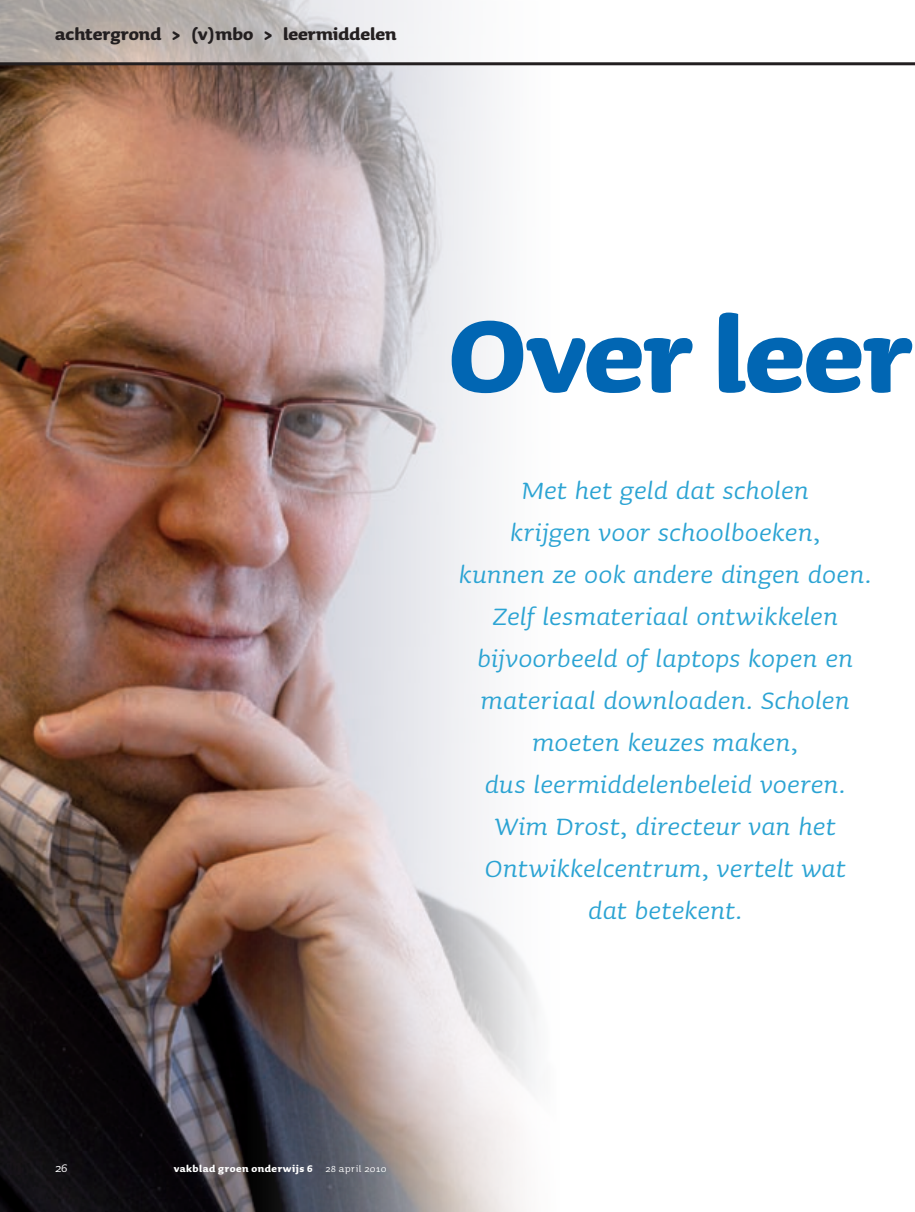
<style>
.page{position:relative;width:915px;height:1212px;background:#fff}
.page>*{position:absolute;margin:0;border:0;box-sizing:border-box;transform-origin:0 0}
.t1{font:700 130.5px "Sauna";letter-spacing:-.01em;color:#0166b3}
.t2{font:italic 31.5px/42px "Sauna";letter-spacing:.01em;color:#2aa3d3;text-align:center}
.t3{font:700 21px "Sauna";color:#231f20}
.t4{font:15px "Sauna";color:#fff}
.t5{font:700 12px "Sauna";letter-spacing:.04em;color:#fff}
.s1{font-weight:400}
</style>
<div class="page">
<img style="left:0;top:65px;width:196px;height:1147px">
<svg style="left:0;top:0;width:196px;height:62px;background:#b5aca6"></svg>
<img style="left:196px;top:0;width:367px;height:1212px">
<hr style="left:0;top:62px;width:914px;height:3px;background:#231f20">
<p class="t3" style="left:55px;top:23px;width:343px">achtergrond &gt; (v)mbo &gt; leermiddelen</p>
<h1 class="t1" style="left:448px;top:286px;width:465px">Over leer</h1>
<p class="t2" style="left:458px;top:469px;width:414px">Met het geld dat scholen<br>krijgen voor schoolboeken,<br>kunnen ze ook andere dingen doen.<br>Zelf lesmateriaal ontwikkelen bijvoorbeeld of laptops kopen en materiaal downloaden. Scholen moeten keuzes maken,<br>dus leermiddelenbeleid voeren.<br>Wim Drost, directeur van het<br>Ontwikkelcentrum, vertelt wat<br>dat betekent.</p>
<p class="t4" style="left:55px;top:1160px;width:14px">26</p>
<p class="t5" style="left:174px;top:1162px;width:214px">vakblad groen onderwijs 6 <span class="s1">28 april 2010</span></p>
</div>
